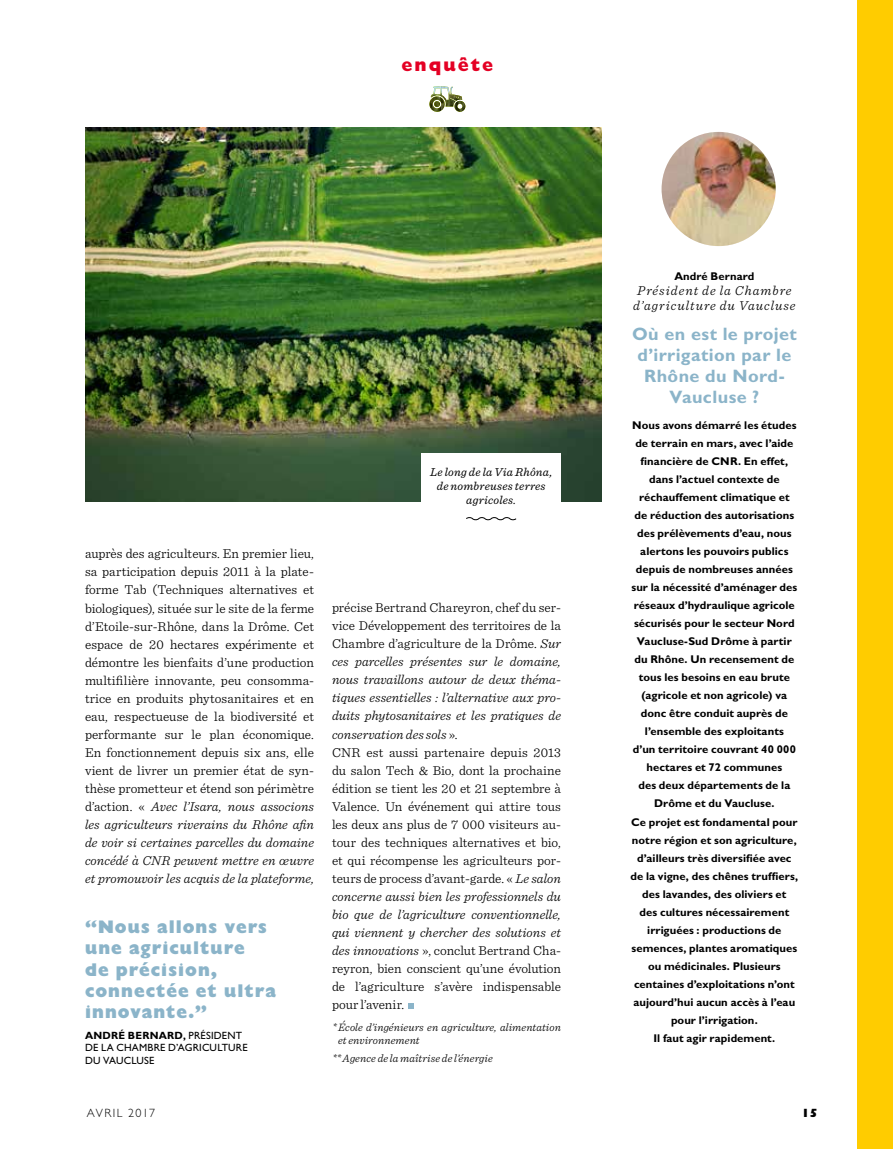
<style>
.page{position:relative;width:893px;height:1149px;background:#fff}
.page>*{position:absolute;margin:0;border:0;box-sizing:border-box;transform-origin:0 0}
.t1{font:18px/21px "Gill Sans Std Extra Bold Disp";letter-spacing:.055em;color:#8bb4c9}
.t2{font:700 18px/21px "Gill Sans Std";letter-spacing:.02em;color:#8bb4c9;text-align:center}
.t3{font:800 18px "Gill Sans Std";letter-spacing:.105em;color:#e40024}
.t4{font:300 13.5px/18px "Sentinel";letter-spacing:-.005em;color:#000;text-align:justify}
.t5{font:italic 300 13.5px/15px "Sentinel";letter-spacing:.075em;color:#000}
.t6{font:italic 12px/14.4px "Sentinel";letter-spacing:.02em;color:#000;text-align:center}
.t7{font:300 12px "Gill Sans Std";letter-spacing:.105em;color:#000}
.t8{font:800 12px "Gill Sans Std";color:#000}
.t9{font:700 11.25px/18px "Gill Sans Std";letter-spacing:.005em;color:#000;text-align:center}
.t10{font:italic 300 11.25px/13.5px "Sentinel";letter-spacing:.01em;color:#000}
.t11{font:10.5px/12.6px "Gill Sans Std";letter-spacing:.02em;color:#000}
.s1{font-style:italic}
.s2{font-weight:700}
</style>
<div class="page">
<div style="left:858px;top:0;width:35px;height:1148px;background:#fc0"></div>
<img style="left:662px;top:132px;width:114px;height:114px;border-radius:57px">
<svg style="left:408px;top:1003px;width:6px;height:5px"></svg>
<img style="left:85px;top:128px;width:517px;height:374px">
<div style="left:421px;top:453px;width:140px;height:84px;background:#fff"></div>
<svg style="left:466px;top:517px;width:51px;height:4px"></svg>
<svg style="left:462px;top:98px;width:3px;height:14px"></svg>
<img style="left:429px;top:86px;width:33px;height:26px">
<h1 class="t3" style="left:402px;top:54px;width:93px">enquête</h1>
<p class="t4" style="left:85px;top:544px;width:230px">auprès des agriculteurs. En premier lieu, sa participation depuis 2011 à la plate&shy;forme Tab (Techniques alternatives et biologiques), située sur le site de la ferme d’Etoile-sur-Rhône, dans la Drôme. Cet espace de 20 hectares expérimente et démontre les bienfaits d’une production multifilière innovante, peu consomma&shy;trice en produits phytosanitaires et en eau, respectueuse de la biodiversité et performante sur le plan économique.<br>En fonctionnement depuis six ans, elle vient de livrer un premier état de syn&shy;thèse prometteur et étend son périmètre d’action. « <span class="s1">Avec l’Isara, nous associons les agriculteurs riverains du Rhône afin de voir si certaines parcelles du domaine concédé à CNR peuvent mettre en œuvre et promouvoir les acquis de la plateforme,</span></p>
<h1 class="t1" style="left:85px;top:916px;width:192px">“Nous allons vers une agriculture<br>de précision, connectée et ultra innovante.”</h1>
<p class="t11" style="left:85px;top:1028px;width:164px"><span class="s2">ANDRÉ BERNARD,</span> PRÉSIDENT<br>DE LA CHAMBRE D’AGRICULTURE<br>DU VAUCLUSE</p>
<p class="t6" style="left:430px;top:463px;width:124px">Le long de la Via Rhôna, de nombreuses terres agricoles.</p>
<p class="t4" style="left:332px;top:597px;width:230px;text-align:left">précise Bertrand Chareyron, chef du ser&shy;vice Développement des territoires de la Chambre d’agriculture de la Drôme. <span class="s1">Sur ces parcelles présentes sur le domaine, nous travaillons autour de deux théma&shy;tiques essentielles : l’alternative aux pro&shy;duits phytosanitaires et les pratiques de conservation des sols</span> ».<br>CNR est aussi partenaire depuis 2013 du salon Tech &amp; Bio, dont la prochaine édition se tient les 20 et 21 septembre à Valence. Un événement qui attire tous les deux ans plus de 7 000 visiteurs au&shy;tour des techniques alternatives et bio, et qui récompense les agriculteurs por&shy;teurs de process d’avant-garde. « <span class="s1">Le salon concerne aussi bien les professionnels du bio que de l’agriculture conventionnelle, qui viennent y chercher des solutions et des innovations</span> », conclut Bertrand Cha&shy;reyron, bien conscient qu’une évolution de l’agriculture s’avère indispensable pour l’avenir.</p>
<p class="t10" style="left:338px;top:1019px;width:224px;text-indent:-6px">* École d’ingénieurs en agriculture, alimentation et environnement</p>
<p class="t10" style="left:332px;top:1050px;width:162px">** Agence de la maîtrise de l’énergie</p>
<p class="t9" style="left:674px;top:267px;width:82px">André Bernard</p>
<p class="t5" style="left:633px;top:282px;width:164px">Président de la Chambre d’agriculture du Vaucluse</p>
<h1 class="t2" style="left:632px;top:323px;width:166px">Où en est le projet d’irrigation par le<br>Rhône du Nord-<br>Vaucluse ?</h1>
<p class="t9" style="left:630px;top:416px;width:169px">Nous avons démarré les études de terrain en mars, avec l’aide financière de CNR. En effet, dans l’actuel contexte de réchauffement climatique et<br>de réduction des autorisations des prélèvements d’eau, nous alertons les pouvoirs publics depuis de nombreuses années sur la nécessité d’aménager des réseaux d’hydraulique agricole sécurisés pour le secteur Nord<br>Vaucluse-Sud Drôme à partir du Rhône. Un recensement de tous les besoins en eau brute (agricole et non agricole) va donc être conduit auprès de l’ensemble des exploitants<br>d’un territoire couvrant 40 000 hectares et 72 communes<br>des deux départements de la<br>Drôme et du Vaucluse.<br>Ce projet est fondamental pour notre région et son agriculture, d’ailleurs très diversifiée avec de la vigne, des chênes truffiers, des lavandes, des oliviers et<br>des cultures nécessairement irriguées : productions de semences, plantes aromatiques ou médicinales. Plusieurs centaines d’exploitations n’ont aujourd’hui aucun accès à l’eau pour l’irrigation.<br>Il faut agir rapidement.</p>
<p class="t7" style="left:87px;top:1105px;width:70px">AVRIL 2017</p>
<p class="t8" style="left:801px;top:1105px;width:18px">15</p>
</div>
